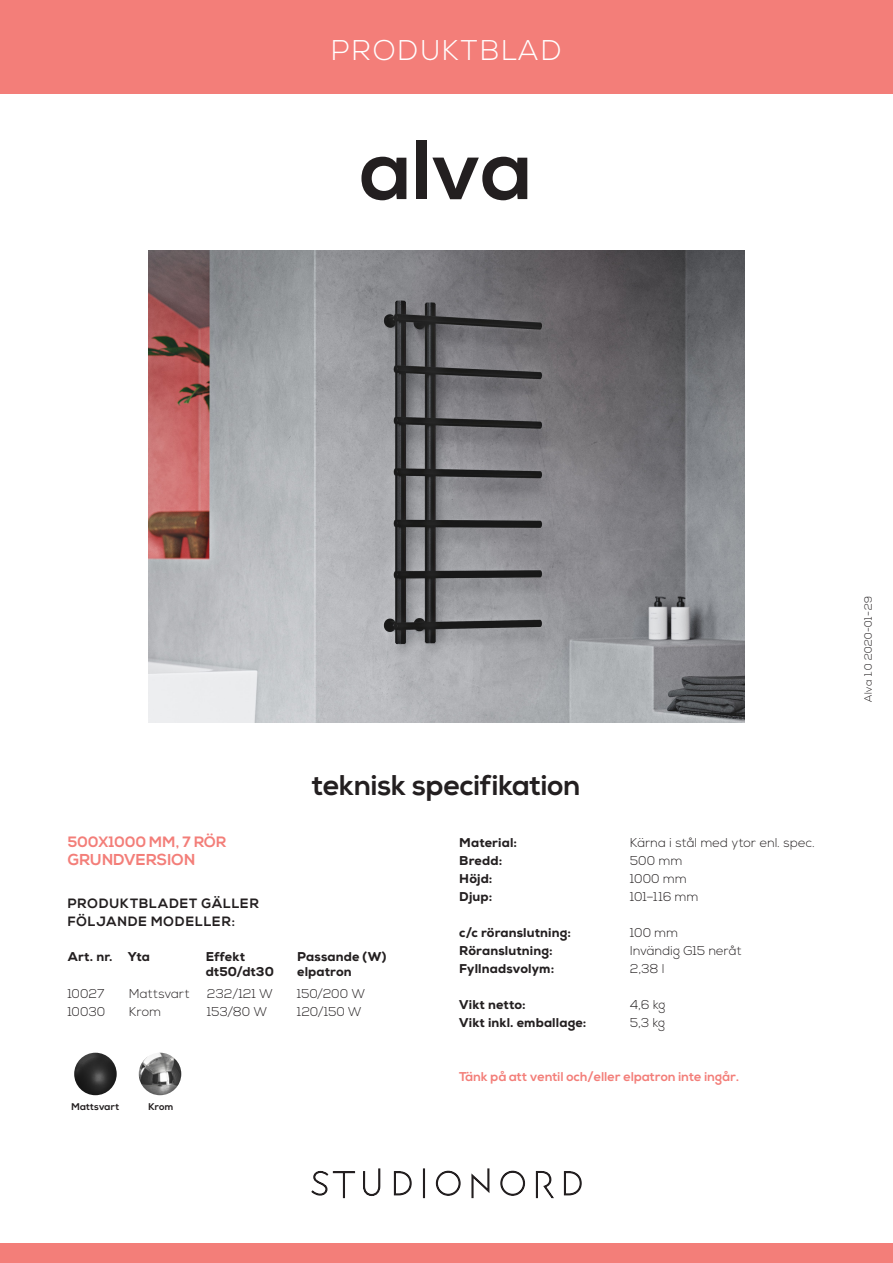
<style>
.page{position:relative;width:893px;height:1263px;background:#fff}
.page>*{position:absolute;margin:0;border:0;box-sizing:border-box;transform-origin:0 0}
.Ingress_centrerat{font:700 84px "Nexa";color:#231f20}
.t1{font:700 28.5px "Nexa";color:#231f20}
.Ingress_centrerat-2{font:300 28.5px "Nexa";letter-spacing:.08em;color:#fff}
.sid_2_fakta{font:700 15.75px "Nexa";letter-spacing:.005em;color:#f37e79}
.sid_2_fakta-2{font:700 15px "Nexa";letter-spacing:.015em;color:#f37e79}
.Ingress_centrerat-3{font:700 13.5px/18px "Nexa";letter-spacing:.065em;color:#231f20}
.sid_2_fakta-3{font:800 12.75px "Nexa";letter-spacing:.01em;color:#231f20}
.sid_2_fakta-4{font:300 12.75px "Nexa";letter-spacing:.015em;color:#231f20}
.sid_2_fakta-5{font:700 12.75px "Nexa";letter-spacing:.01em;color:#f37e79}
.versionsnummer{font:300 10.5px "Nexa";letter-spacing:.03em;color:#231f20}
.sid_2_material{font:700 9.75px "Nexa";letter-spacing:.01em;color:#231f20}
</style>
<div class="page">
<div style="left:0;top:0;width:893px;height:94px;background:#f37e79"></div>
<div style="left:0;top:1244px;width:893px;height:19px;background:#f37e79"></div>
<img style="left:149px;top:251px;width:595px;height:472px">
<svg style="left:311px;top:1168px;width:271px;height:30px"></svg>
<img style="left:74px;top:1053px;width:43px;height:42px;border-radius:21px">
<img style="left:139px;top:1053px;width:42px;height:42px;border-radius:21px">
<p class="Ingress_centrerat-2" style="left:331px;top:33px;width:232px">PRODUKTBLAD</p>
<p class="Ingress_centrerat" style="left:360px;top:122px;width:174px">alva</p>
<p class="t1" style="left:312px;top:769px;width:270px">teknisk specifikation</p>
<p class="sid_2_fakta-2" style="left:68px;top:833px;width:160px">500X1000 MM, 7 RÖR</p>
<p class="sid_2_fakta" style="left:68px;top:851px;width:129px">GRUNDVERSION</p>
<p class="Ingress_centrerat-3" style="left:68px;top:894px;width:193px">PRODUKTBLADET GÄLLER<br>FÖLJANDE MODELLER:</p>
<p class="sid_2_fakta-3" style="left:68px;top:948px;width:84px">Art. nr. Yta</p>
<p class="sid_2_fakta-3" style="left:206px;top:948px;width:41px">Effekt</p>
<p class="sid_2_fakta-3" style="left:297px;top:948px;width:91px">Passande (W)</p>
<p class="sid_2_fakta-3" style="left:206px;top:963px;width:70px">dt50/dt30</p>
<p class="sid_2_fakta-3" style="left:297px;top:963px;width:56px">elpatron</p>
<p class="sid_2_fakta-4" style="left:68px;top:986px;width:38px">10027</p>
<p class="sid_2_fakta-4" style="left:129px;top:986px;width:62px">Mattsvart</p>
<p class="sid_2_fakta-4" style="left:207px;top:986px;width:67px">232/121 W</p>
<p class="sid_2_fakta-4" style="left:297px;top:986px;width:69px">150/200 W</p>
<p class="sid_2_fakta-4" style="left:68px;top:1004px;width:39px">10030</p>
<p class="sid_2_fakta-4" style="left:129px;top:1004px;width:34px">Krom</p>
<p class="sid_2_fakta-4" style="left:207px;top:1004px;width:61px">153/80 W</p>
<p class="sid_2_fakta-4" style="left:297px;top:1004px;width:66px">120/150 W</p>
<p class="sid_2_material" style="left:72px;top:1101px;width:49px">Mattsvart</p>
<p class="sid_2_material" style="left:148px;top:1101px;width:27px">Krom</p>
<p class="sid_2_fakta-3" style="left:459px;top:835px;width:59px">Material:</p>
<p class="sid_2_fakta-4" style="left:630px;top:835px;width:186px">Kärna i stål med ytor enl. spec.</p>
<p class="sid_2_fakta-3" style="left:459px;top:853px;width:44px">Bredd:</p>
<p class="sid_2_fakta-4" style="left:630px;top:853px;width:54px">500 mm</p>
<p class="sid_2_fakta-3" style="left:459px;top:871px;width:35px">Höjd:</p>
<p class="sid_2_fakta-4" style="left:630px;top:871px;width:58px">1000 mm</p>
<p class="sid_2_fakta-3" style="left:459px;top:889px;width:35px">Djup:</p>
<p class="sid_2_fakta-4" style="left:630px;top:889px;width:70px">101–116 mm</p>
<p class="sid_2_fakta-3" style="left:459px;top:925px;width:113px">c/c röranslutning:</p>
<p class="sid_2_fakta-4" style="left:630px;top:925px;width:50px">100 mm</p>
<p class="sid_2_fakta-3" style="left:459px;top:943px;width:95px">Röranslutning:</p>
<p class="sid_2_fakta-4" style="left:630px;top:943px;width:113px">Invändig G15 neråt</p>
<p class="sid_2_fakta-3" style="left:459px;top:961px;width:96px">Fyllnadsvolym:</p>
<p class="sid_2_fakta-4" style="left:630px;top:961px;width:36px">2,38 l</p>
<p class="sid_2_fakta-3" style="left:459px;top:997px;width:68px">Vikt netto:</p>
<p class="sid_2_fakta-4" style="left:630px;top:997px;width:37px">4,6 kg</p>
<p class="sid_2_fakta-3" style="left:459px;top:1015px;width:129px">Vikt inkl. emballage:</p>
<p class="sid_2_fakta-4" style="left:630px;top:1015px;width:36px">5,3 kg</p>
<p class="sid_2_fakta-5" style="left:459px;top:1069px;width:281px">Tänk på att ventil och/eller elpatron inte ingår.</p>
<p class="versionsnummer" style="left:862px;top:702px;width:107px;rotate:-90deg">Alva 1.0 2020-01-29</p>
</div>
